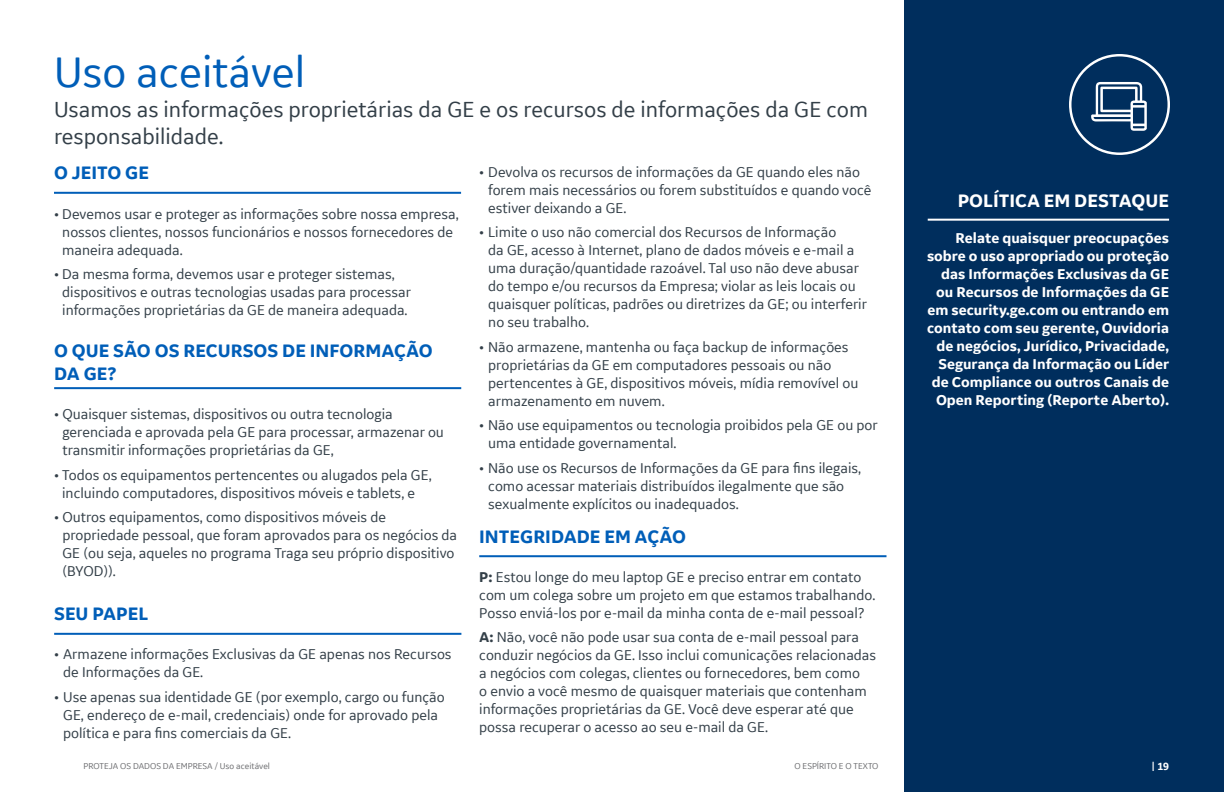
<style>
.page{position:relative;width:1224px;height:792px;background:#fff}
.page>*{position:absolute;margin:0;border:0;box-sizing:border-box;transform-origin:0 0}
.t1{font:45px "GE Inspira Sans";color:#005eb8}
.t2{font:23px/27px "GE Inspira Sans";color:#333f48}
.t3{font:700 19px/22.8px "GE Inspira Sans";color:#005eb8}
.t4{font:700 19px "GE Inspira Sans";color:#fff}
.t5{font:15px/18px "GE Inspira Sans";color:#333f48}
.t6{font:700 15px/18px "GE Inspira Sans";color:#fff;text-align:right}
.t7{font:700 11px "GE Inspira Sans";color:#fff}
.t8{font:9px "GE Inspira Sans";color:#6d6e71}
.s1{font-weight:700}
</style>
<div class="page">
<div style="left:904px;top:0;width:320px;height:792px;background:#002e5d"></div>
<hr style="left:54px;top:387px;width:407px;height:2px;background:#005eb8">
<hr style="left:54px;top:633px;width:407px;height:2px;background:#005eb8">
<hr style="left:479px;top:555px;width:407px;height:2px;background:#005eb8">
<hr style="left:54px;top:192px;width:407px;height:2px;background:#005eb8">
<hr style="left:928px;top:219px;width:241px;height:2px;background:#fff">
<svg style="left:1069px;top:54px;width:101px;height:101px"></svg>
<h1 class="t1" style="left:54px;top:44px;width:253px">Uso aceitável</h1>
<h2 class="t2" style="left:54px;top:96px;width:816px">Usamos as informações proprietárias da GE e os recursos de informações da GE com responsabilidade.</h2>
<p class="t3" style="left:54px;top:161px;width:97px">O JEITO GE</p>
<p class="t5" style="left:62px;top:204px;width:398px;text-indent:-8px">• Devemos usar e proteger as informações sobre nossa empresa, nossos clientes, nossos funcionários e nossos fornecedores de maneira adequada.</p>
<p class="t5" style="left:62px;top:265px;width:350px;text-indent:-8px">• Da mesma forma, devemos usar e proteger sistemas, dispositivos e outras tecnologias usadas para processar informações proprietárias da GE de maneira adequada.</p>
<p class="t3" style="left:54px;top:339px;width:380px">O QUE SÃO OS RECURSOS DE INFORMAÇÃO<br>DA GE?</p>
<p class="t5" style="left:62px;top:405px;width:383px;text-indent:-8px">• Quaisquer sistemas, dispositivos ou outra tecnologia gerenciada e aprovada pela GE para processar, armazenar ou transmitir informações proprietárias da GE,</p>
<p class="t5" style="left:54px;top:465px;width:379px;text-align:center">• Todos os equipamentos pertencentes ou alugados pela GE, incluindo computadores, dispositivos móveis e tablets, e</p>
<p class="t5" style="left:62px;top:508px;width:396px;text-indent:-8px">• Outros equipamentos, como dispositivos móveis de propriedade pessoal, que foram aprovados para os negócios da GE (ou seja, aqueles no programa Traga seu próprio dispositivo (BYOD)).</p>
<p class="t3" style="left:54px;top:602px;width:96px">SEU PAPEL</p>
<p class="t5" style="left:63px;top:645px;width:390px;text-indent:-9px">• Armazene informações Exclusivas da GE apenas nos Recursos de Informações da GE.</p>
<p class="t5" style="left:63px;top:688px;width:383px;text-indent:-9px">• Use apenas sua identidade GE (por exemplo, cargo ou função<br>GE, endereço de e-mail, credenciais) onde for aprovado pela política e para fins comerciais da GE.</p>
<p class="t5" style="left:488px;top:162px;width:385px;text-indent:-9px">• Devolva os recursos de informações da GE quando eles não forem mais necessários ou forem substituídos e quando você estiver deixando a GE.</p>
<p class="t5" style="left:488px;top:223px;width:380px;text-indent:-9px">• Limite o uso não comercial dos Recursos de Informação<br>da GE, acesso à Internet, plano de dados móveis e e-mail a uma duração/quantidade razoável. Tal uso não deve abusar do tempo e/ou recursos da Empresa; violar as leis locais ou quaisquer políticas, padrões ou diretrizes da GE; ou interferir no seu trabalho.</p>
<p class="t5" style="left:488px;top:337px;width:372px;text-indent:-9px">• Não armazene, mantenha ou faça backup de informações proprietárias da GE em computadores pessoais ou não pertencentes à GE, dispositivos móveis, mídia removível ou armazenamento em nuvem.</p>
<p class="t5" style="left:488px;top:416px;width:391px;text-indent:-9px">• Não use equipamentos ou tecnologia proibidos pela GE ou por uma entidade governamental.</p>
<p class="t5" style="left:488px;top:459px;width:374px;text-indent:-9px">• Não use os Recursos de Informações da GE para fins ilegais, como acessar materiais distribuídos ilegalmente que são sexualmente explícitos ou inadequados.</p>
<p class="t3" style="left:479px;top:525px;width:208px">INTEGRIDADE EM AÇÃO</p>
<p class="t5" style="left:479px;top:567px;width:398px"><span class="s1">P:</span> Estou longe do meu laptop GE e preciso entrar em contato com um colega sobre um projeto em que estamos trabalhando.<br>Posso enviá-los por e-mail da minha conta de e-mail pessoal?</p>
<p class="t5" style="left:479px;top:628px;width:398px"><span class="s1">A:</span> Não, você não pode usar sua conta de e-mail pessoal para conduzir negócios da GE. Isso inclui comunicações relacionadas a negócios com colegas, clientes ou fornecedores, bem como<br>o envio a você mesmo de quaisquer materiais que contenham informações proprietárias da GE. Você deve esperar até que possa recuperar o acesso ao seu e-mail da GE.</p>
<p class="t8" style="left:84px;top:760px;width:188px">PROTEJA OS DADOS DA EMPRESA / Uso aceitável</p>
<p class="t8" style="left:794px;top:760px;width:86px">O ESPÍRITO E O TEXTO</p>
<p class="t4" style="left:958px;top:189px;width:213px">POLÍTICA EM DESTAQUE</p>
<p class="t6" style="left:927px;top:229px;width:244px">Relate quaisquer preocupações sobre o uso apropriado ou proteção das Informações Exclusivas da GE ou Recursos de Informações da GE em security.ge.com ou entrando em contato com seu gerente, Ouvidoria de negócios, Jurídico, Privacidade, Segurança da Informação ou Líder de Compliance ou outros Canais de Open Reporting (Reporte Aberto).</p>
<p class="t7" style="left:1152px;top:760px;width:19px">| 19</p>
</div>
